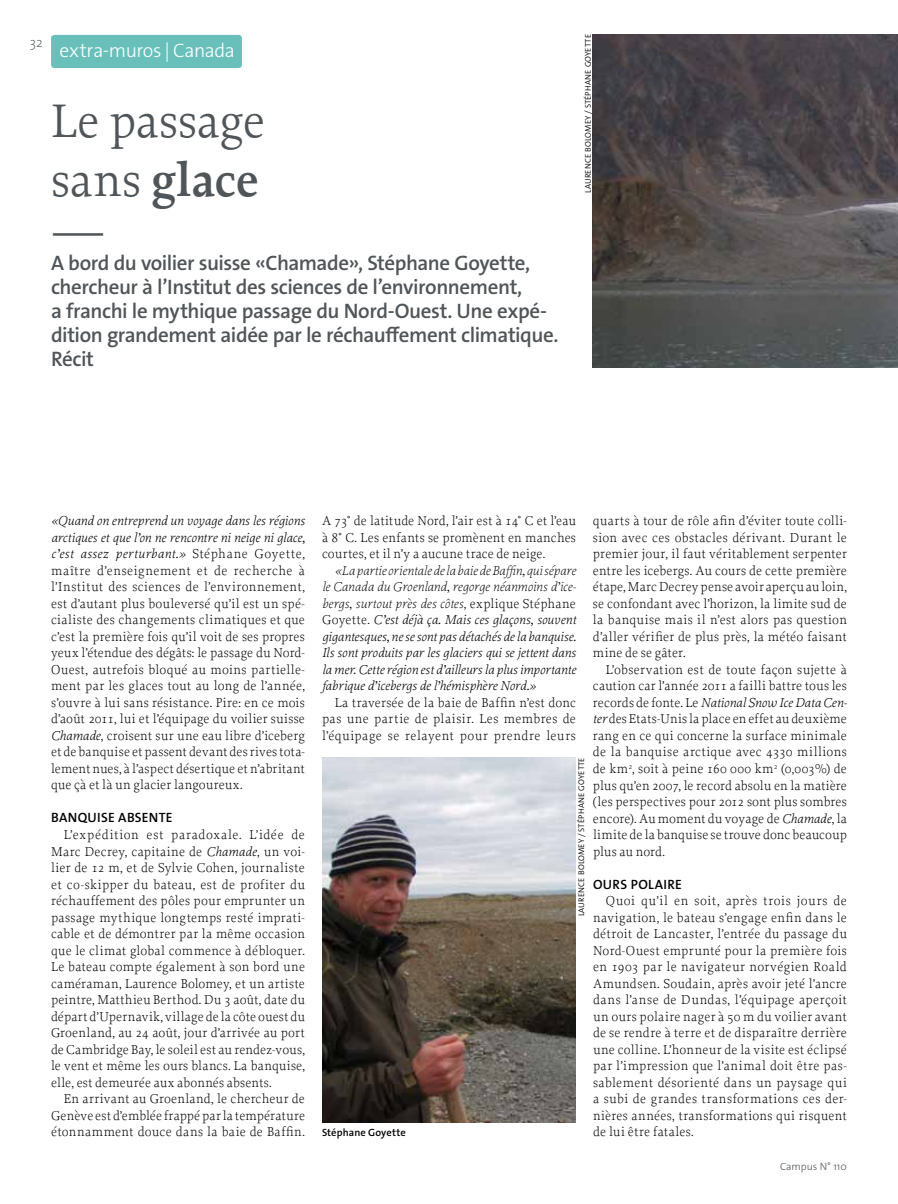
<style>
.page{position:relative;width:898px;height:1204px;background:#fff}
.page>*{position:absolute;margin:0;border:0;box-sizing:border-box;transform-origin:0 0}
.t1{font:49.5px/59.4px "Proforma";letter-spacing:-.005em;color:#505559}
.t2{font:italic 500 49.5px "Proforma";color:#505559}
.t3{font:600 21px/24px "The Sans Os F";letter-spacing:-.02em;color:#505559}
.t4{font:300 19.5px "The Sans Os F";letter-spacing:-.02em;color:#fff}
.t5{font:300 13.5px/16.5px "Proforma";letter-spacing:.015em;color:#000;text-align:justify}
.t6{font:italic 300 13.5px/16.5px "Proforma";color:#000;text-align:justify}
.t7{font:600 13.5px "The Sans Os F";color:#000}
.t8{font:200 13.5px "The Sans Os F";color:#505559}
.t9{font:600 10.5px "The Sans Os F";letter-spacing:.01em;color:#000}
.t10{font:300 10.5px "The Sans Os F";color:#505559}
.t11{font:300 8.25px "The Sans Os F";letter-spacing:.02em;color:#000}
.s1{font-weight:600}
.s2{font-style:italic}
.s3{font-weight:200}
.s4{font-style:normal}
</style>
<div class="page">
<div style="left:51px;top:35px;width:191px;height:33px;background:#69c0bb;border-radius:3px"></div>
<img style="left:592px;top:34px;width:305px;height:333px">
<img style="left:322px;top:757px;width:253px;height:365px">
<p class="t8" style="left:30px;top:34px;width:14px">32</p>
<h3 class="t4" style="left:60px;top:38px;width:177px">extra-muros | Canada</h3>
<h1 class="t1" style="left:51px;top:90px;width:215px">Le passage sans <span class="s1">glace</span></h1>
<h1 class="t2" style="left:51px;top:198px;width:51px">—</h1>
<h2 class="t3" style="left:51px;top:250px;width:509px">A bord du voilier suisse «Chamade», Stéphane Goyette, chercheur à l’Institut des sciences de l’environnement,<br>a franchi le mythique passage du Nord-Ouest. Une expé&shy;dition grandement aidée par le réchauffement climatique.<br>Récit</h2>
<p class="t11" style="left:582px;top:193px;width:160px;rotate:-90deg">Lau rence Bolomey / Stéphane Goyette</p>
<p class="t5" style="left:51px;top:512px;width:255px"><span class="s2">«Quand on entreprend un voyage dans les régions arctiques et que l’on ne rencontre ni neige ni glace, c’est assez perturbant.»</span> Stéphane Goyette, maître d’enseignement et de recherche à l’Institut des sciences de l’environnement, est d’autant plus bouleversé qu’il est un spé&shy;cialiste des changements climatiques et que c’est la première fois qu’il voit de ses propres yeux l’étendue des dégâts: le passage du Nord-Ouest, autrefois bloqué au moins partielle&shy;ment par les glaces tout au long de l’année, s’ouvre à lui sans résistance. Pire: en ce mois d’août 2011, lui et l’équipage du voilier suisse <span class="s2">Chamade</span>, croisent sur une eau libre d’iceberg et de banquise et passent devant des rives tota&shy;lement nues, à l’aspect désertique et n’abritant que çà et là un glacier langoureux.</p>
<p class="t7" style="left:51px;top:809px;width:44px">Ban quise</p>
<p class="t7" style="left:118px;top:809px;width:9px">absente</p>
<p class="t5" style="left:51px;top:826px;width:255px;text-indent:13px">L’expédition est paradoxale. L’idée de Marc Decrey, capitaine de <span class="s2">Chamade</span>, un voi&shy;lier de 12 m, et de Sylvie Cohen, journaliste et co-skipper du bateau, est de profiter du réchauffement des pôles pour emprunter un passage mythique longtemps resté imprati&shy;cable et de démontrer par la même occasion que le climat global commence à débloquer.<br>Le bateau compte également à son bord une caméraman, Laurence Bolomey, et un artiste peintre, Matthieu Berthod. Du 3 août, date du départ d’Upernavik, village de la côte ouest du Groenland, au 24 août, jour d’arrivée au port de Cambridge Bay, le soleil est au rendez-vous, le vent et même les ours blancs. La banquise, elle, est demeurée aux abonnés absents.</p>
<p class="t5" style="left:51px;top:1090px;width:255px;text-indent:13px">En arrivant au Groenland, le chercheur de Genève est d’emblée frappé par la température étonnamment douce dans la baie de Baffin.</p>
<p class="t5" style="left:592px;top:512px;width:255px">quarts à tour de rôle afin d’éviter toute colli&shy;sion avec ces obstacles dérivant. Durant le premier jour, il faut véritablement serpenter entre les icebergs. Au cours de cette première étape, Marc Decrey pense avoir aperçu au loin, se confondant avec l’horizon, la limite sud de la banquise mais il n’est alors pas question d’aller vérifier de plus près, la météo faisant mine de se gâter.</p>
<p class="t5" style="left:592px;top:661px;width:255px;text-indent:13px">L’observation est de toute façon sujette à caution car l’année 2011 a failli battre tous les records de fonte. Le <span class="s2">National Snow Ice Data Cen&shy;ter</span> des Etats-Unis la place en effet au deuxième rang en ce qui concerne la surface minimale de la banquise arctique avec 4330 millions de km<sup>2</sup>, soit à peine 160 000 km<sup>2</sup> (0,003%) de plus qu’en 2007, le record absolu en la matière (les perspectives pour 2012 sont plus sombres encore). Au moment du voyage de <span class="s2">Chamade</span>, la limite de la banquise se trouve donc beaucoup plus au nord.</p>
<p class="t7" style="left:593px;top:875px;width:19px">Ours</p>
<p class="t7" style="left:630px;top:875px;width:9px">polaire</p>
<p class="t5" style="left:592px;top:892px;width:255px;text-indent:13px">Quoi qu’il en soit, après trois jours de navigation, le bateau s’engage enfin dans le détroit de Lancaster, l’entrée du passage du Nord-Ouest emprunté pour la première fois en 1903 par le navigateur norvégien Roald Amundsen. Soudain, après avoir jeté l’ancre dans l’anse de Dundas, l’équipage aperçoit un ours polaire nager à 50 m du voilier avant de se rendre à terre et de disparaître derrière une colline. L’honneur de la visite est éclipsé par l’impression que l’animal doit être pas&shy;sablement désorienté dans un paysage qui a subi de grandes transformations ces der&shy;nières années, transformations qui risquent de lui être fatales.</p>
<p class="t10" style="left:779px;top:1159px;width:68px">Campus N° 110</p>
<p class="t5" style="left:322px;top:512px;width:255px">A 73° de latitude Nord, l’air est à 14° C et l’eau à 8° C. Les enfants se promènent en manches courtes, et il n’y a aucune trace de neige.</p>
<p class="t6" style="left:322px;top:561px;width:255px;text-indent:13px"><span class="s3">«La partie orientale de la baie de Baffin, qui sépare le Canada du Groenland, regorge néanmoins d’ice&shy;bergs, surtout près des côtes</span><span class="s4">, explique Stéphane Goyette.</span> C’est déjà ça. Mais ces glaçons, souvent gigantesques, ne se sont pas détachés de la banquise.<br>Ils sont produits par les glaciers qui se jettent dans la mer. Cette région est d’ailleurs la plus importante fabrique d’icebergs de l’hémisphère Nord.»</p>
<p class="t5" style="left:322px;top:694px;width:255px;text-indent:13px">La traversée de la baie de Baffin n’est donc pas une partie de plaisir. Les membres de l’équipage se relayent pour prendre leurs</p>
<p class="t11" style="left:576px;top:916px;width:160px;rotate:-90deg">Lau rence Bolomey / Stéphane Goyette</p>
<p class="t9" style="left:322px;top:1125px;width:85px">Stéphane Goyette</p>
</div>
